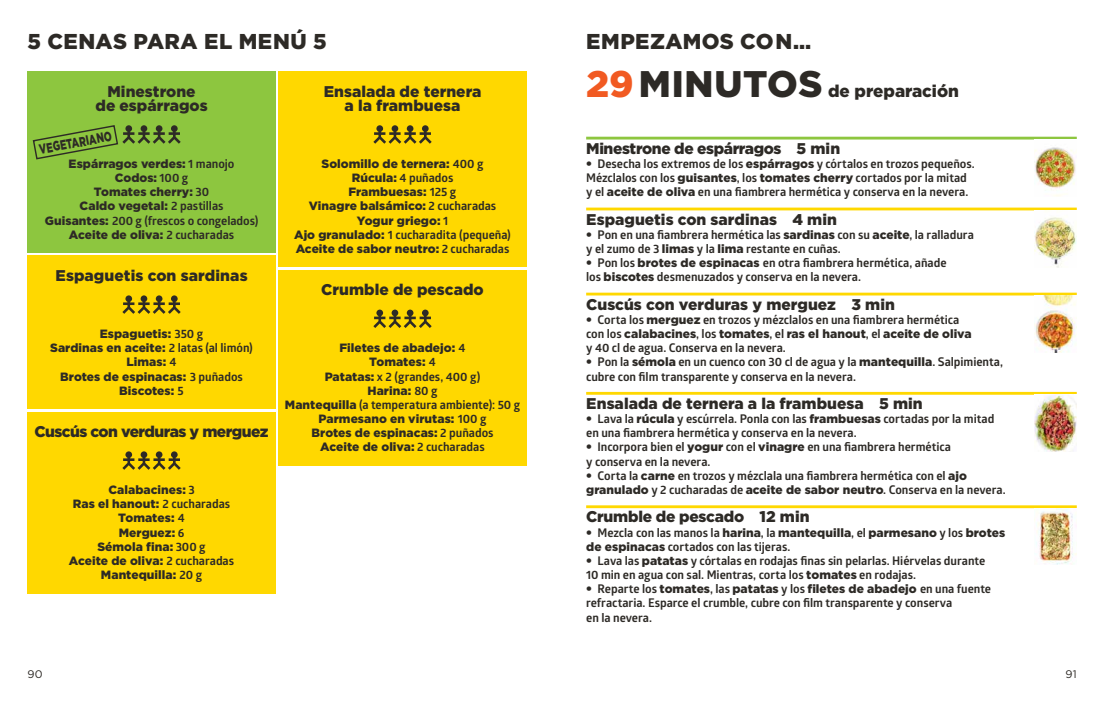
<style>
.page{position:relative;width:1107px;height:706px;background:#fff}
.page>*{position:absolute;margin:0;border:0;box-sizing:border-box;transform-origin:0 0}
.t1{font:900 21.5px "Gotham";letter-spacing:.025em;color:#2d2a26}
.t2{font:900 17px "Gotham";color:#2d2a26}
.t3{font:900 15.5px/14.2px "Gotham";color:#2d2a26;text-align:center}
.t4{font:900 15.5px "Gotham";letter-spacing:-.025em;color:#2d2a26}
.t5{font:900 15.5px "Gotham";letter-spacing:-.035em;color:#2d2a26}
.t6{font:900 13.7px "Gotham";color:#2d2a26;scale:.69 1}
.t7{font:700 12px/14.2px "Glober";letter-spacing:-.005em;color:#2d2a26}
.t8{font:900 12px/14.2px "Gotham";letter-spacing:.005em;color:#2d2a26;text-align:center}
.t9{font:11px "Gotham";color:#2d2a26}
.s1{font-family:"Glober";font-weight:700}
.s2{font-family:"Gotham";font-weight:900}
.s3{font-size:37px;color:#f15a22}
.s4{font-size:37px}
.s5{font-weight:900;font-size:15.5px}
.s6{font-family:"Glober";font-size:15.5px}
</style>
<div class="page">
<hr style="left:586px;top:137px;width:490px;height:2px;background:#8dc63f">
<hr style="left:586px;top:208px;width:490px;height:2px;background:#ffd800">
<hr style="left:586px;top:293px;width:490px;height:2px;background:#ffd800">
<hr style="left:586px;top:392px;width:490px;height:3px;background:#ffd800">
<hr style="left:586px;top:505px;width:490px;height:3px;background:#ffd800">
<div style="left:27px;top:71px;width:248px;height:182px;background:#8dc63f"></div>
<div style="left:278px;top:71px;width:248px;height:196px;background:#ffd800"></div>
<svg style="left:373px;top:125px;width:58px;height:19px"></svg>
<div style="left:27px;top:256px;width:248px;height:153px;background:#ffd800"></div>
<svg style="left:122px;top:295px;width:59px;height:19px"></svg>
<div style="left:278px;top:270px;width:248px;height:195px;background:#ffd800"></div>
<svg style="left:373px;top:309px;width:58px;height:19px"></svg>
<div style="left:27px;top:412px;width:248px;height:181px;background:#ffd800"></div>
<svg style="left:122px;top:451px;width:59px;height:19px"></svg>
<img style="left:1034px;top:147px;width:42px;height:49px">
<img style="left:1034px;top:210px;width:42px;height:57px">
<img style="left:1034px;top:295px;width:42px;height:57px">
<img style="left:1034px;top:395px;width:42px;height:56px">
<img style="left:1034px;top:508px;width:42px;height:57px">
<svg style="left:32px;top:125px;width:149px;height:35px"></svg>
<h1 class="t1" style="left:27px;top:29px;width:301px">5 CENAS PARA EL MENÚ 5</h1>
<p class="t3" style="left:95px;top:84px;width:114px">Minestrone<br>de espárragos</p>
<p class="t6" style="left:38px;top:142px;width:108px;rotate:-11deg">VEGETARIANO</p>
<p class="t8" style="left:69px;top:156px;width:167px">Espárragos verdes: <span class="s1">1 manojo<br></span>Codos: <span class="s1">100 g<br></span>Tomates cherry: <span class="s1">30<br></span>Caldo vegetal: <span class="s1">2 pastillas</span></p>
<p class="t7" style="left:45px;top:213px;width:215px"><span class="s2">Guisantes:</span> 200 g (frescos o congelados)</p>
<p class="t8" style="left:69px;top:227px;width:167px">Aceite de oliva: <span class="s1">2 cucharadas</span></p>
<p class="t3" style="left:55px;top:268px;width:194px">Espaguetis con sardinas</p>
<p class="t8" style="left:50px;top:326px;width:204px">Espaguetis: <span class="s1">350 g<br></span>Sardinas en aceite: <span class="s1">2 latas (al limón)<br></span>Limas: <span class="s1">4<br></span>Brotes de espinacas: <span class="s1">3 puñados<br></span>Biscotes: <span class="s1">5</span></p>
<p class="t5" style="left:34px;top:423px;width:236px">Cuscús con verduras y merguez</p>
<p class="t8" style="left:69px;top:482px;width:167px">Calabacines: <span class="s1">3<br></span>Ras el hanout: <span class="s1">2 cucharadas<br></span>Tomates: <span class="s1">4<br></span>Merguez: <span class="s1">6<br></span>Sémola fina: <span class="s1">300 g<br></span>Aceite de oliva: <span class="s1">2 cucharadas<br></span>Mantequilla: <span class="s1">20 g</span></p>
<p class="t3" style="left:324px;top:84px;width:159px">Ensalada de ternera a la frambuesa</p>
<p class="t8" style="left:321px;top:156px;width:163px">Solomillo de ternera: <span class="s1">400 g</span></p>
<p class="t7" style="left:352px;top:170px;width:103px"><span class="s2">Rúcula:</span> 4 puñados</p>
<p class="t8" style="left:309px;top:185px;width:189px">Frambuesas: <span class="s1">125 g<br></span>Vinagre balsámico: <span class="s1">2 cucharadas<br></span>Yogur griego: <span class="s1">1</span></p>
<p class="t7" style="left:294px;top:227px;width:218px"><span class="s2">Ajo granulado:</span> 1 cucharadita (pequeña)</p>
<p class="t8" style="left:296px;top:241px;width:215px">Aceite de sabor neutro: <span class="s1">2 cucharadas</span></p>
<p class="t3" style="left:321px;top:282px;width:164px">Crumble de pescado</p>
<p class="t8" style="left:339px;top:340px;width:127px">Filetes de abadejo: <span class="s1">4<br></span>Tomates: <span class="s1">4</span></p>
<p class="t7" style="left:325px;top:369px;width:157px"><span class="s2">Patatas:</span> x 2 (grandes, 400 g)</p>
<p class="t8" style="left:367px;top:383px;width:72px">Harina: <span class="s1">80 g</span></p>
<p class="t7" style="left:285px;top:397px;width:237px"><span class="s2">Mantequilla</span> (a temperatura ambiente): 50 g</p>
<p class="t8" style="left:311px;top:411px;width:183px">Parmesano en virutas: <span class="s1">100 g<br></span>Brotes de espinacas: <span class="s1">2 puñados<br></span>Aceite de oliva: <span class="s1">2 cucharadas</span></p>
<p class="t9" style="left:27px;top:667px;width:17px">90</p>
<h1 class="t1" style="left:586px;top:29px;width:226px">EMPEZAMOS CON…</h1>
<h2 class="t2" style="left:586px;top:81px;width:374px"><span class="s3">29</span> <span class="s4">MINUTOS</span> de preparación</h2>
<p class="t4" style="left:586px;top:139px;width:255px">Minestrone de espárragos 5 min</p>
<p class="t7" style="left:586px;top:156px;width:390px"><span class="s5">•</span> Desecha los extremos de los <span class="s2">espárragos</span> y córtalos en trozos pequeños.<br>Mézclalos con los <span class="s2">guisantes</span>, los <span class="s2">tomates cherry</span> cortados por la mitad y el <span class="s2">aceite de oliva</span> en una fiambrera hermética y conserva en la nevera.</p>
<p class="t3" style="left:586px;top:212px;width:252px">Espaguetis con sardinas 4 min</p>
<p class="t7" style="left:586px;top:227px;width:389px"><span class="s5">•</span> Pon en una fiambrera hermética las <span class="s2">sardinas</span> con su <span class="s2">aceite</span>, la ralladura y el zumo de 3 <span class="s2">limas</span> y la <span class="s2">lima</span> restante en cuñas.</p>
<p class="t7" style="left:586px;top:255px;width:362px"><span class="s5">•</span> Pon los <span class="s2">brotes de espinacas</span> en otra fiambrera hermética, añade los <span class="s2">biscotes</span> desmenuzados y conserva en la nevera.</p>
<p class="t3" style="left:586px;top:297px;width:310px">Cuscús con verduras y merguez 3 min</p>
<p class="t7" style="left:586px;top:312px;width:375px"><span class="s5">•</span> Corta los <span class="s2">merguez</span> en trozos y mézclalos en una fiambrera hermética</p>
<p class="t8" style="left:586px;top:326px;width:387px"><span class="s1">con los</span> calabacines<span class="s1">, los</span> tomates<span class="s1">, el</span> ras el hanout<span class="s1">, el</span> aceite de oliva</p>
<p class="t7" style="left:586px;top:340px;width:201px">y 40 cl de agua. Conserva en la nevera.</p>
<p class="t7" style="left:586px;top:355px;width:418px"><span class="s5">•</span> Pon la <span class="s2">sémola</span> en un cuenco con 30 cl de agua y la <span class="s2">mantequilla</span>. Salpimienta, cubre con film transparente y conserva en la nevera.</p>
<p class="t3" style="left:586px;top:396px;width:338px">Ensalada de ternera a la frambuesa 5 min</p>
<p class="t7" style="left:586px;top:411px;width:410px"><span class="s5">•</span> Lava la <span class="s2">rúcula</span> y escúrrela. Ponla con las <span class="s2">frambuesas</span> cortadas por la mitad en una fiambrera hermética y conserva en la nevera.</p>
<p class="t7" style="left:586px;top:440px;width:366px"><span class="s5">•</span> Incorpora bien el <span class="s2">yogur</span> con el <span class="s2">vinagre</span> en una fiambrera hermética y conserva en la nevera.</p>
<p class="t7" style="left:586px;top:468px;width:421px"><span class="s5">•</span> Corta la <span class="s2">carne</span> en trozos y mézclala una fiambrera hermética con el <span class="s2">ajo granulado</span> y 2 cucharadas de <span class="s2">aceite de sabor neutro</span>. Conserva en la nevera.</p>
<p class="t3" style="left:586px;top:509px;width:225px">Crumble de pescado 12 min</p>
<p class="t8" style="left:586px;top:525px;width:420px"><span class="s6">•</span> <span class="s1">Mezcla con las manos la</span> harina<span class="s1">, la</span> mantequilla<span class="s1">, el</span> parmesano <span class="s1">y los</span> brotes</p>
<p class="t7" style="left:586px;top:539px;width:206px"><span class="s2">de espinacas</span> cortados con las tijeras.</p>
<p class="t7" style="left:586px;top:553px;width:400px"><span class="s5">•</span> Lava las <span class="s2">patatas</span> y córtalas en rodajas finas sin pelarlas. Hiérvelas durante<br>10 min en agua con sal. Mientras, corta los <span class="s2">tomates</span> en rodajas.</p>
<p class="t8" style="left:586px;top:581px;width:406px"><span class="s6">•</span> <span class="s1">Reparte los</span> tomates<span class="s1">, las</span> patatas <span class="s1">y los</span> filetes de abadejo <span class="s1">en una fuente</span></p>
<p class="t7" style="left:586px;top:596px;width:368px">refractaria. Esparce el crumble, cubre con film transparente y conserva en la nevera.</p>
<p class="t9" style="left:1065px;top:667px;width:13px">91</p>
</div>
